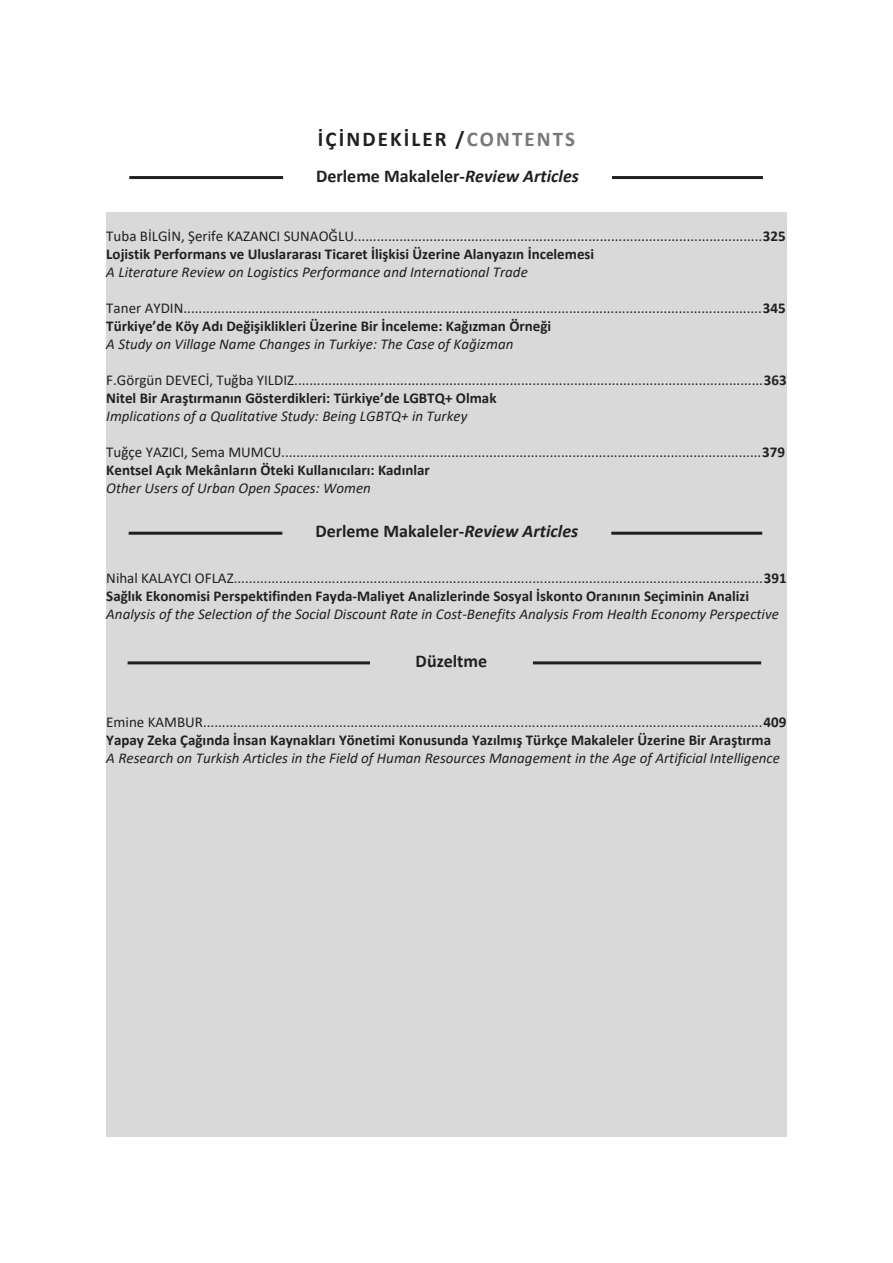
<style>
.page{position:relative;width:893px;height:1263px;background:#fff}
.page>*{position:absolute;margin:0;border:0;box-sizing:border-box;transform-origin:0 0}
.t1{font:700 21px "Calibri";letter-spacing:.1em;color:#231f20}
.t2{font:700 18px "Calibri";color:#231f20}
.t3{font:15px/18px "Calibri";color:#231f20}
.t4{font:italic 15px "Calibri";color:#231f20}
.s1{color:#76787b}
.s2{font-style:italic}
.s3{font-weight:700}
</style>
<div class="page">
<div style="left:106px;top:212px;width:681px;height:924px;background:#d9d9d9"></div>
<hr style="left:612px;top:176px;width:151px;height:3px;background:#231f20">
<hr style="left:129px;top:176px;width:154px;height:3px;background:#231f20">
<hr style="left:611px;top:532px;width:151px;height:3px;background:#231f20">
<hr style="left:129px;top:532px;width:153px;height:3px;background:#231f20">
<hr style="left:533px;top:661px;width:228px;height:3px;background:#231f20">
<hr style="left:128px;top:661px;width:242px;height:3px;background:#231f20">
<h1 class="t1" style="left:318px;top:124px;width:259px">İÇİNDEKİLER /<span class="s1">CONTENTS</span></h1>
<p class="t2" style="left:316px;top:163px;width:264px">Derleme Makaleler-<span class="s2">Review Articles</span></p>
<p class="t3" style="left:106px;top:226px;width:681px">Tuba BİLGİN, Şerife KAZANCI SUNAOĞLU............................................................................................................<span class="s3">325<br>Lojistik Performans ve Uluslararası Ticaret İlişkisi Üzerine Alanyazın İncelemesi</span></p>
<p class="t4" style="left:106px;top:261px;width:423px">A Literature Review on Logistics Performance and International Trade</p>
<p class="t3" style="left:106px;top:298px;width:681px">Taner AYDIN.........................................................................................................................................................<span class="s3">345<br>Türkiye’de Köy Adı Değişiklikleri Üzerine Bir İnceleme: Kağızman Örneği</span></p>
<p class="t4" style="left:106px;top:333px;width:409px">A Study on Village Name Changes in Turkiye: The Case of Kağizman</p>
<p class="t3" style="left:106px;top:370px;width:682px">F.Görgün DEVECİ, Tuğba YILDIZ............................................................................................................................<span class="s3">363<br>Nitel Bir Araştırmanın Gösterdikleri: Türkiye’de LGBTQ+ Olmak</span></p>
<p class="t4" style="left:106px;top:405px;width:363px">Implications of a Qualitative Study: Being LGBTQ+ in Turkey</p>
<p class="t3" style="left:106px;top:442px;width:680px">Tuğçe YAZICI, Sema MUMCU...............................................................................................................................<span class="s3">379<br>Kentsel Açık Mekânların Öteki Kullanıcıları: Kadınlar</span></p>
<p class="t4" style="left:106px;top:477px;width:266px">Other Users of Urban Open Spaces: Women</p>
<p class="t2" style="left:315px;top:519px;width:264px">Derleme Makaleler-<span class="s2">Review Articles</span></p>
<p class="t3" style="left:106px;top:568px;width:682px">Nihal KALAYCI OFLAZ............................................................................................................................................<span class="s3">391<br>Sağlık Ekonomisi Perspektifinden Fayda-Maliyet Analizlerinde Sosyal İskonto Oranının Seçiminin Analizi</span></p>
<p class="t4" style="left:106px;top:603px;width:674px">Analysis of the Selection of the Social Discount Rate in Cost-Benefits Analysis From Health Economy Perspective</p>
<p class="t2" style="left:416px;top:648px;width:73px">Düzeltme</p>
<p class="t3" style="left:106px;top:712px;width:681px">Emine KAMBUR....................................................................................................................................................<span class="s3">409<br>Yapay Zeka Çağında İnsan Kaynakları Yönetimi Konusunda Yazılmış Türkçe Makaleler Üzerine Bir Araştırma</span></p>
<p class="t4" style="left:106px;top:747px;width:675px">A Research on Turkish Articles in the Field of Human Resources Management in the Age of Artificial Intelligence</p>
</div>
